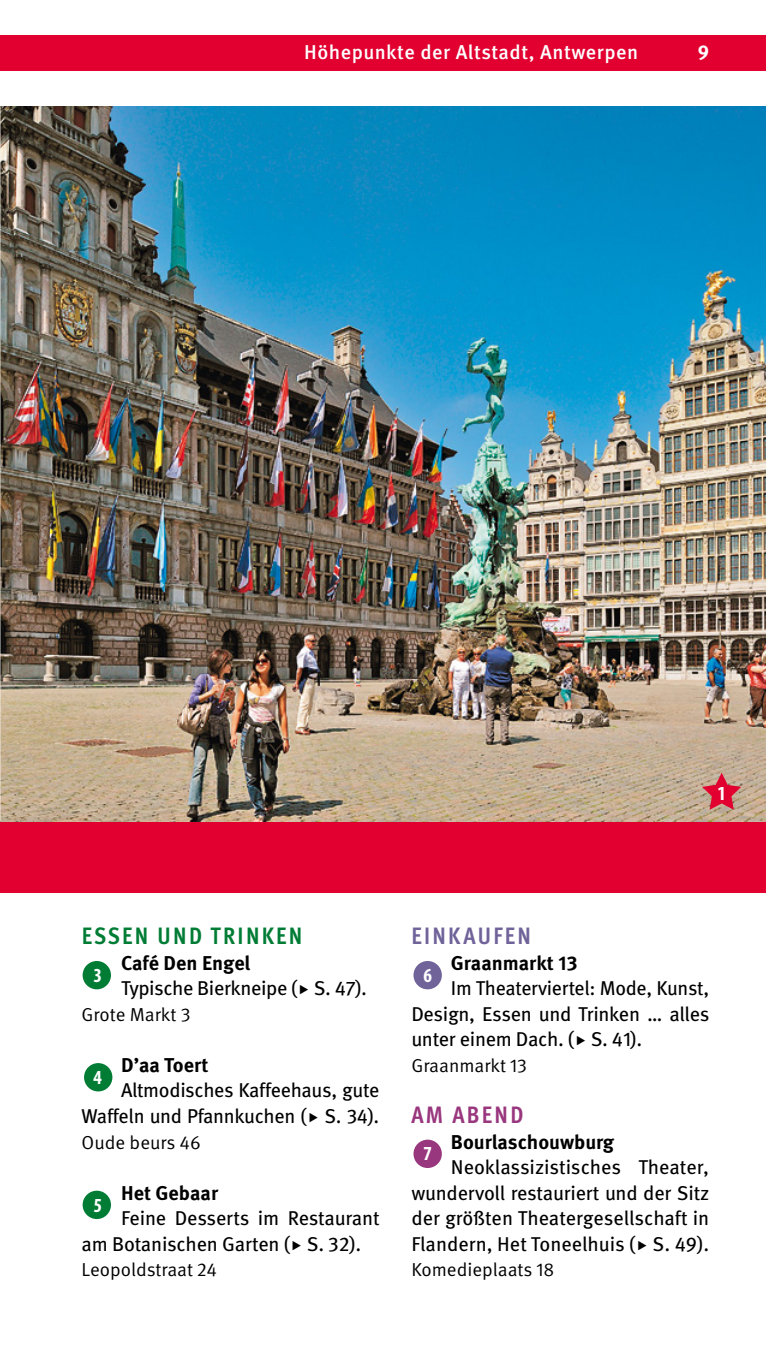
<style>
.page{position:relative;width:766px;height:1347px;background:#fff}
.page>*{position:absolute;margin:0;border:0;box-sizing:border-box;transform-origin:0 0}
.t1{font:700 condensed 23.75px "Meta OT";letter-spacing:.095em;color:#007c35}
.t2{font:700 condensed 23.75px "Meta Pro";letter-spacing:.095em;color:#70639a}
.t3{font:700 condensed 23.75px "Meta Pro";letter-spacing:.1em;color:#99377e}
.t4{font:20px/25.5px "Meta Pro";letter-spacing:-.015em;color:#000;text-align:justify}
.t5{font:700 20px "Meta Pro";color:#000}
.t6{font:500 20px "Meta Pro";letter-spacing:.025em;color:#fff}
.t7{font:700 condensed 20px "Myriad Pro";color:#fff}
.t8{font:700 20px "Meta Pro";color:#fff}
.t9{font:18.75px "Meta Pro Norm";color:#000}
</style>
<div class="page">
<div style="left:83px;top:961px;width:28px;height:28px;background:#007c35;border-radius:50%"></div>
<div style="left:84px;top:1063px;width:28px;height:28px;background:#007c35;border-radius:50%"></div>
<div style="left:83px;top:1190px;width:28px;height:29px;background:#007c35;border-radius:50%"></div>
<div style="left:413px;top:961px;width:28px;height:28px;background:#70639a;border-radius:50%"></div>
<div style="left:413px;top:1139px;width:28px;height:29px;background:#99377e;border-radius:50%"></div>
<img style="left:1px;top:106px;width:764px;height:715px">
<div style="left:0;top:821px;width:765px;height:71px;background:#e20030"></div>
<div style="left:0;top:35px;width:765px;height:36px;background:#e20030"></div>
<svg style="left:702px;top:772px;width:39px;height:37px"></svg>
<svg style="left:0;top:106px;width:1px;height:715px"></svg>
<p class="t6" style="left:304px;top:37px;width:335px">Höhepunkte der Altstadt, Antwerpen</p>
<p class="t8" style="left:697px;top:37px;width:13px">9</p>
<p class="t7" style="left:718px;top:780px;width:8px">1</p>
<p class="t1" style="left:82px;top:921px;width:222px">ESSEN UND TRINKEN</p>
<p class="t7" style="left:94px;top:962px;width:9px">3</p>
<p class="t5" style="left:121px;top:947px;width:131px">Café Den Engel</p>
<p class="t4" style="left:121px;top:974px;width:247px">Typische Bierkneipe ( S. 47).</p>
<p class="t9" style="left:81px;top:1000px;width:110px">Grote Markt 3</p>
<p class="t5" style="left:121px;top:1049px;width:89px">D’aa Toert</p>
<p class="t4" style="left:81px;top:1076px;width:299px;text-align:right">Altmodisches Kaffeehaus, gute<br>Waffeln und Pfannkuchen ( S. 34).</p>
<p class="t9" style="left:81px;top:1127px;width:121px">Oude beurs 46</p>
<p class="t7" style="left:94px;top:1064px;width:10px">4</p>
<p class="t5" style="left:121px;top:1176px;width:98px">Het Gebaar</p>
<p class="t4" style="left:81px;top:1204px;width:299px;text-indent:40px">Feine Desserts im Restaurant am Botanischen Garten ( S. 32).</p>
<p class="t9" style="left:81px;top:1255px;width:137px">Leopoldstraat 24</p>
<p class="t7" style="left:94px;top:1192px;width:9px">5</p>
<p class="t2" style="left:411px;top:917px;width:121px">EINKAUFEN</p>
<p class="t7" style="left:423px;top:962px;width:10px">6</p>
<p class="t5" style="left:451px;top:947px;width:128px">Graanmarkt 13</p>
<p class="t4" style="left:411px;top:974px;width:299px;text-indent:40px">Im Theaterviertel: Mode, Kunst, Design, Essen und Trinken … alles unter einem Dach. ( S. 41).</p>
<p class="t9" style="left:411px;top:1051px;width:117px">Graanmarkt 13</p>
<p class="t3" style="left:411px;top:1096px;width:113px">AM ABEND</p>
<p class="t7" style="left:424px;top:1141px;width:9px">7</p>
<p class="t5" style="left:451px;top:1125px;width:165px">Bourlaschouwburg</p>
<p class="t4" style="left:411px;top:1153px;width:299px;text-indent:40px">Neoklassizistisches Theater, wundervoll restauriert und der Sitz der größten Theatergesellschaft in Flandern, Het Toneelhuis ( S. 49).</p>
<p class="t9" style="left:411px;top:1255px;width:144px">Komedieplaats 18</p>
</div>
